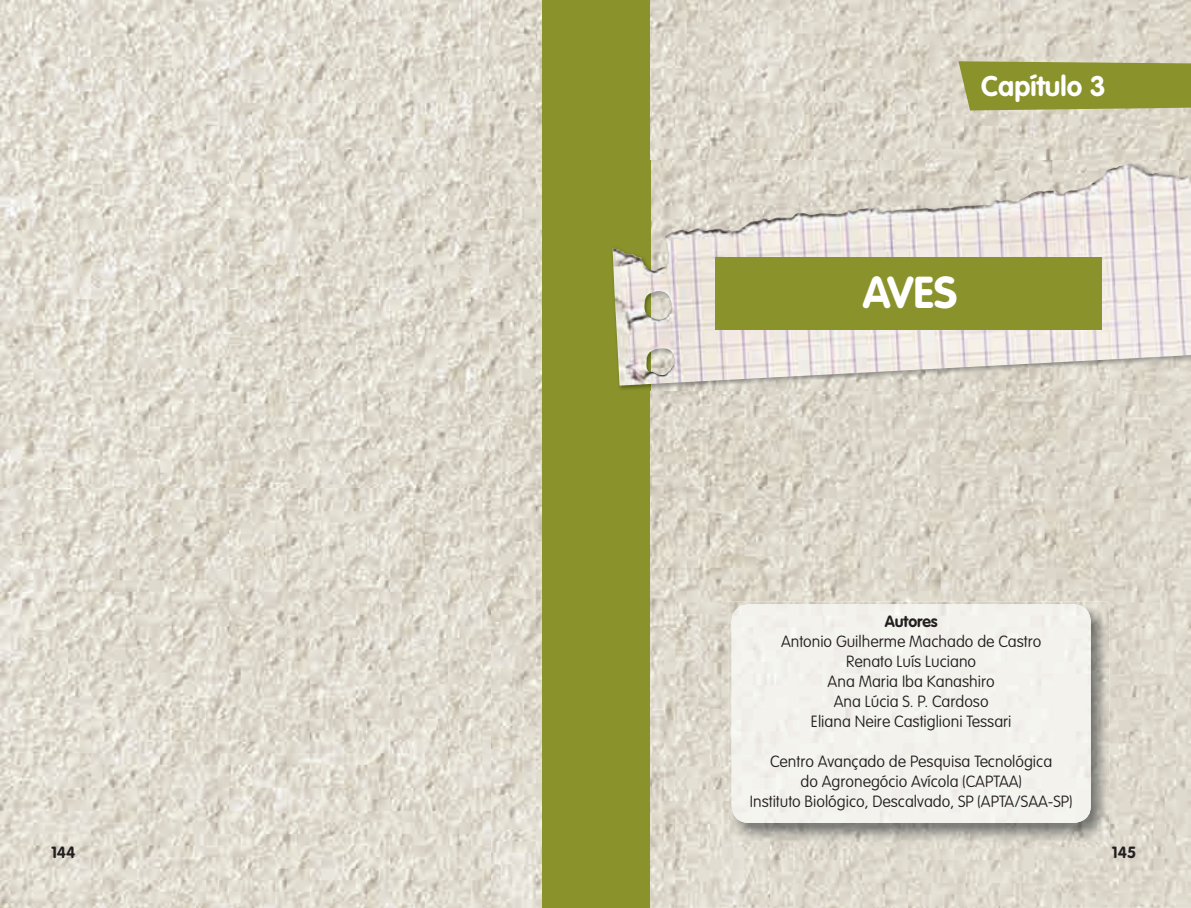
<style>
.page{position:relative;width:1191px;height:908px;background:#fff}
.page>*{position:absolute;margin:0;border:0;box-sizing:border-box;transform-origin:0 0}
.t1{font:700 44px "VAG Rounded";color:#fff}
.t2{font:700 28px "VAG Rounded";color:#fff}
.t3{font:100 16px/20px "VAG Rounded";color:#231f20;text-align:center}
.t4{font:700 16px "VAG Rounded";color:#231f20}
</style>
<div class="page">
<img style="left:0;top:0;width:542px;height:907px">
<img style="left:650px;top:0;width:541px;height:628px">
<img style="left:650px;top:628px;width:120px;height:279px">
<img style="left:1051px;top:628px;width:140px;height:279px">
<img style="left:770px;top:841px;width:281px;height:66px">
<div style="left:542px;top:0;width:108px;height:907px;background:#8a922b"></div>
<svg style="left:958px;top:61px;width:233px;height:49px;background:#8f9636"></svg>
<img style="left:729px;top:601px;width:380px;height:240px">
<div style="left:731px;top:604px;width:359px;height:218px;background:#f3f2ed"></div>
<img style="left:612px;top:248px;width:38px;height:141px">
<img style="left:997px;top:162px;width:130px;height:40px">
<div style="left:715px;top:257px;width:387px;height:72px;background:#8a922b"></div>
<h2 class="t2" style="left:981px;top:69px;width:126px">Capítulo 3</h2>
<h1 class="t1" style="left:863px;top:267px;width:96px">AVES</h1>
<p class="t4" style="left:884px;top:611px;width:55px">Autores</p>
<p class="t3" style="left:781px;top:631px;width:262px">Antonio Guilherme Machado de Castro<br>Renato Luís Luciano<br>Ana Maria Iba Kanashiro<br>Ana Lúcia S. P. Cardoso<br>Eliana Neire Castiglioni Tessari</p>
<p class="t3" style="left:750px;top:751px;width:324px">Centro Avançado de Pesquisa Tecnológica<br>do Agronegócio Avícola (CAPTAA)<br>Instituto Biológico, Descalvado, SP (APTA/SAA-SP)</p>
<p class="t4" style="left:51px;top:842px;width:26px">144</p>
<p class="t4" style="left:1112px;top:842px;width:26px">145</p>
</div>
